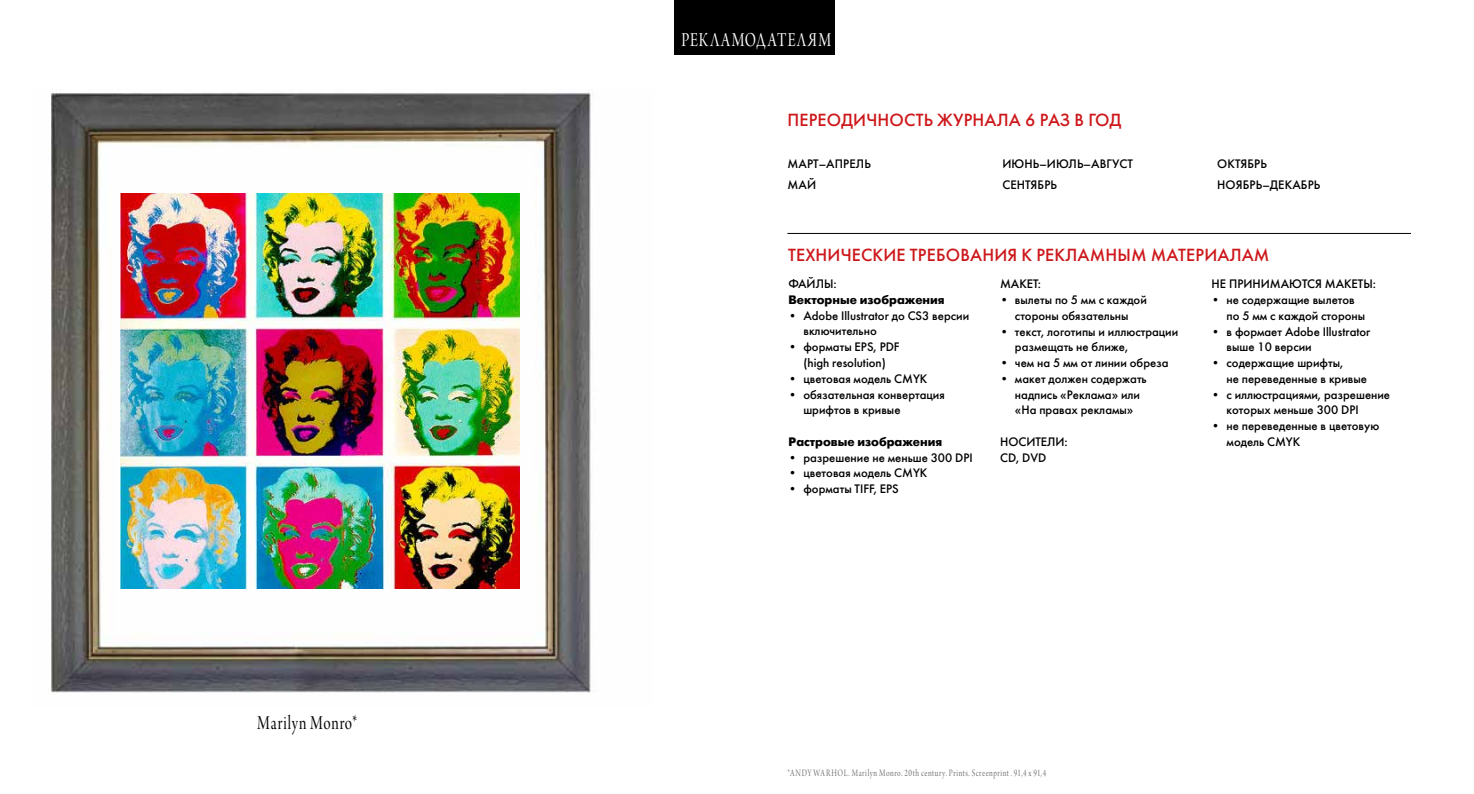
<style>
.page{position:relative;width:1474px;height:794px;background:#fff}
.page>*{position:absolute;margin:0;border:0;box-sizing:border-box;transform-origin:0 0}
.t1{font:21px "Arno Pro Display";color:#fff;scale:.75 1}
.t2{font:21px "Arno Pro Display";letter-spacing:.045em;color:#000;scale:.75 1}
.t3{font:17.5px "Futura Futuris";letter-spacing:.01em;color:#cd171a}
.t4{font:17.5px "Futura Futuris";letter-spacing:.07em;color:#cd171a}
.t5{font:12.25px/15.8px "Futura Futuris";color:#000}
.t6{font:700 12.25px "Futura Futuris";color:#000}
.t7{font:10.5px "Arno Pro Display";letter-spacing:.07em;color:#706f6f;scale:.75 1}
</style>
<div class="page">
<img style="left:51px;top:92px;width:540px;height:601px">
<img style="left:121px;top:193px;width:398px;height:395px">
<div style="left:675px;top:0;width:160px;height:54px;background:#000"></div>
<hr style="left:787px;top:233px;width:623px;height:1px;background:#000">
<h1 class="t2" style="left:257px;top:711px;width:134px">Marilyn Monro*</h1>
<h1 class="t1" style="left:681px;top:29px;width:16px">рекламодателям</h1>
<h2 class="t3" style="left:787px;top:109px;width:13px">ПЕРЕОДИЧНОСТЬ</h2>
<h2 class="t4" style="left:937px;top:109px;width:186px">журнала 6 раз в год</h2>
<p class="t5" style="left:787px;top:153px;width:85px;line-height:21px">март–апрель май</p>
<p class="t5" style="left:1002px;top:153px;width:132px;line-height:21px">июнь–июль–август<br>Сентябрь</p>
<p class="t5" style="left:1217px;top:153px;width:105px;line-height:21px">октябрь ноябрь–декабрь</p>
<h2 class="t3" style="left:788px;top:244px;width:12px">ТЕХНИЧЕСКИЕ</h2>
<h2 class="t3" style="left:909px;top:244px;width:49px">ТРЕБОВАНИЯ</h2>
<h2 class="t3" style="left:1021px;top:244px;width:28px">К РЕКЛАМНЫМ</h2>
<h2 class="t3" style="left:1150px;top:244px;width:13px">МАТЕРИАЛАМ</h2>
<p class="t5" style="left:788px;top:276px;width:20px">ФАЙЛЫ</p>
<p class="t5" style="left:833px;top:276px;width:5px">:</p>
<p class="t6" style="left:788px;top:292px;width:158px">Векторные изображения</p>
<p class="t5" style="left:803px;top:308px;width:167px;text-indent:-15px">• Adobe I llustrator до CS3 версии включительно</p>
<p class="t5" style="left:788px;top:339px;width:113px;text-align:center">• форматы EPS, PD F (high resolution)</p>
<p class="t5" style="left:788px;top:371px;width:139px">• цветовая модель CMYK</p>
<p class="t5" style="left:803px;top:386px;width:143px;text-indent:-15px">• обязательная конвертация шрифтов в кривые</p>
<p class="t6" style="left:788px;top:434px;width:155px">Растровые изображения</p>
<p class="t5" style="left:788px;top:449px;width:173px">• разрешение не меньше 300 DPI</p>
<p class="t5" style="left:788px;top:465px;width:139px">• цветовая модель CMYK</p>
<p class="t5" style="left:788px;top:481px;width:112px">• форматы TI FF, EPS</p>
<p class="t5" style="left:1000px;top:276px;width:9px">МАКЕТ</p>
<p class="t5" style="left:1037px;top:276px;width:5px">:</p>
<p class="t5" style="left:1000px;top:292px;width:148px;text-align:center">• вылеты по 5 мм с каждой стороны обязательны</p>
<p class="t5" style="left:1015px;top:323px;width:165px;text-indent:-15px">• текст, логотипы и иллюстрации размещать не ближе,</p>
<p class="t5" style="left:1000px;top:355px;width:170px">• чем на 5 мм от линии обреза</p>
<p class="t5" style="left:1015px;top:371px;width:133px;text-indent:-15px">• макет должен содержать надпись «Реклама» или «На правах рекламы»</p>
<p class="t5" style="left:1000px;top:434px;width:9px">НОСИТЕЛИ</p>
<p class="t5" style="left:1064px;top:434px;width:5px">:</p>
<p class="t5" style="left:1000px;top:449px;width:46px">CD, DVD</p>
<p class="t5" style="left:1211px;top:276px;width:27px">НЕ ПРИНИМАЮТСЯ</p>
<p class="t5" style="left:1324px;top:276px;width:9px">МАКЕТЫ</p>
<p class="t5" style="left:1372px;top:276px;width:5px">:</p>
<p class="t5" style="left:1226px;top:292px;width:140px;text-indent:-15px">• не содержащие вылетов по 5 мм с каждой стороны</p>
<p class="t5" style="left:1226px;top:323px;width:145px;text-indent:-15px">• в формает Adobe I llustrator выше 10 версии</p>
<p class="t5" style="left:1226px;top:355px;width:142px;text-indent:-15px">• содержащие шрифты,<br>не переведенные в кривые</p>
<p class="t5" style="left:1226px;top:386px;width:165px;text-indent:-15px">• с иллюстрациями, разрешение которых меньше 300 DPI</p>
<p class="t5" style="left:1226px;top:418px;width:154px;text-indent:-15px">• не переведенные в цветовую модель CMYK</p>
<p class="t7" style="left:787px;top:767px;width:12px">*ANDY</p>
<p class="t7" style="left:813px;top:767px;width:312px">WARHOL. Marilyn Monro. 20th century. Prints. Screenprint . 91,4 x 91,4</p>
</div>
